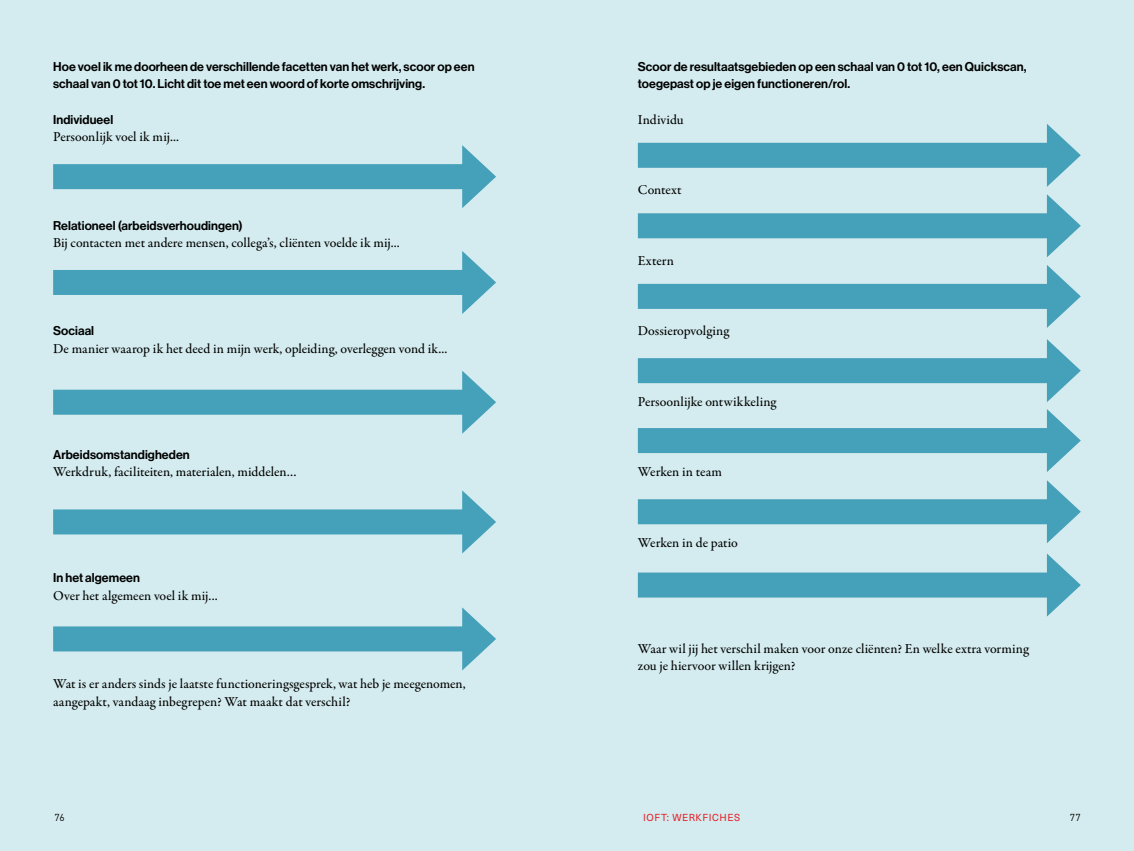
<style>
.page{position:relative;width:1134px;height:851px;background:#fff}
.page>*{position:absolute;margin:0;border:0;box-sizing:border-box;transform-origin:0 0}
.t1{font:500 13.75px/17.6px "Garamond Premr Pro";letter-spacing:-.005em;color:#000}
.t2{font:500 12.5px/17.6px "Neue Haas Grotesk Display";letter-spacing:.005em;color:#000}
.t3{font:10px "Neue Haas Unica Pro";letter-spacing:.055em;color:#e21f26}
.t4{font:10px "DINOT";color:#000}
</style>
<div class="page">
<div style="left:567px;top:0;width:567px;height:850px;background:#d4ecef"></div>
<div style="left:0;top:0;width:567px;height:850px;background:#d4ecef"></div>
<div style="left:53px;top:164px;width:421px;height:25px;background:#45a0b9"></div>
<svg style="left:462px;top:145px;width:34px;height:63px"></svg>
<div style="left:53px;top:270px;width:421px;height:25px;background:#45a0b9"></div>
<svg style="left:462px;top:251px;width:34px;height:63px"></svg>
<div style="left:53px;top:389px;width:421px;height:25px;background:#45a0b9"></div>
<svg style="left:462px;top:371px;width:34px;height:62px"></svg>
<div style="left:53px;top:509px;width:421px;height:25px;background:#45a0b9"></div>
<svg style="left:462px;top:490px;width:34px;height:63px"></svg>
<div style="left:53px;top:626px;width:421px;height:25px;background:#45a0b9"></div>
<svg style="left:462px;top:607px;width:34px;height:63px"></svg>
<div style="left:638px;top:143px;width:421px;height:25px;background:#45a0b9"></div>
<svg style="left:1047px;top:124px;width:34px;height:63px"></svg>
<div style="left:638px;top:213px;width:421px;height:25px;background:#45a0b9"></div>
<svg style="left:1047px;top:194px;width:34px;height:63px"></svg>
<div style="left:638px;top:284px;width:421px;height:25px;background:#45a0b9"></div>
<svg style="left:1047px;top:265px;width:34px;height:63px"></svg>
<div style="left:638px;top:358px;width:421px;height:25px;background:#45a0b9"></div>
<svg style="left:1047px;top:339px;width:34px;height:63px"></svg>
<div style="left:638px;top:428px;width:421px;height:25px;background:#45a0b9"></div>
<svg style="left:1047px;top:409px;width:34px;height:63px"></svg>
<div style="left:638px;top:499px;width:421px;height:25px;background:#45a0b9"></div>
<svg style="left:1047px;top:480px;width:34px;height:63px"></svg>
<div style="left:638px;top:572px;width:421px;height:25px;background:#45a0b9"></div>
<svg style="left:1047px;top:553px;width:34px;height:63px"></svg>
<p class="t2" style="left:53px;top:58px;width:423px">Hoe voel ik me doorheen de verschillende facetten van het werk, scoor op een schaal van 0 tot 10. Licht dit toe met een woord of korte omschrijving.</p>
<p class="t2" style="left:53px;top:111px;width:62px">Individueel</p>
<p class="t1" style="left:53px;top:128px;width:127px">Persoonlijk voel ik mij...</p>
<p class="t2" style="left:53px;top:216px;width:191px">Relationeel (arbeidsverhoudingen)</p>
<p class="t1" style="left:53px;top:234px;width:348px">Bij contacten met andere mensen, collega’s, cliënten voelde ik mij...</p>
<p class="t2" style="left:53px;top:322px;width:43px">Sociaal</p>
<p class="t1" style="left:53px;top:340px;width:396px">De manier waarop ik het deed in mijn werk, opleiding, overleggen vond ik...</p>
<p class="t2" style="left:53px;top:446px;width:138px">Arbeidsomstandigheden</p>
<p class="t1" style="left:53px;top:463px;width:245px">Werkdruk, faciliteiten, materialen, middelen…</p>
<p class="t2" style="left:53px;top:569px;width:88px">In het algemeen</p>
<p class="t1" style="left:53px;top:587px;width:166px">Over het algemeen voel ik mij...</p>
<p class="t1" style="left:53px;top:675px;width:414px">Wat is er anders sinds je laatste functioneringsgesprek, wat heb je meegenomen, aangepakt, vandaag inbegrepen? Wat maakt dat verschil?</p>
<p class="t2" style="left:638px;top:58px;width:390px">Scoor de resultaatsgebieden op een schaal van 0 tot 10, een Quickscan, toegepast op je eigen functioneren/rol.</p>
<p class="t1" style="left:638px;top:111px;width:47px">Individu</p>
<p class="t1" style="left:638px;top:181px;width:45px">Context</p>
<p class="t1" style="left:638px;top:252px;width:37px">Extern</p>
<p class="t1" style="left:638px;top:322px;width:93px">Dossieropvolging</p>
<p class="t1" style="left:638px;top:393px;width:140px">Persoonlijke ontwikkeling</p>
<p class="t1" style="left:638px;top:463px;width:86px">Werken in team</p>
<p class="t1" style="left:638px;top:534px;width:101px">Werken in de patio</p>
<p class="t1" style="left:638px;top:640px;width:393px">Waar wil jij het verschil maken voor onze cliënten? En welke extra vorming zou je hiervoor willen krijgen?</p>
<p class="t4" style="left:54px;top:810px;width:12px">76</p>
<p class="t3" style="left:643px;top:810px;width:98px">IOFT: WERKFICHES</p>
<p class="t4" style="left:1070px;top:810px;width:13px">77</p>
</div>
